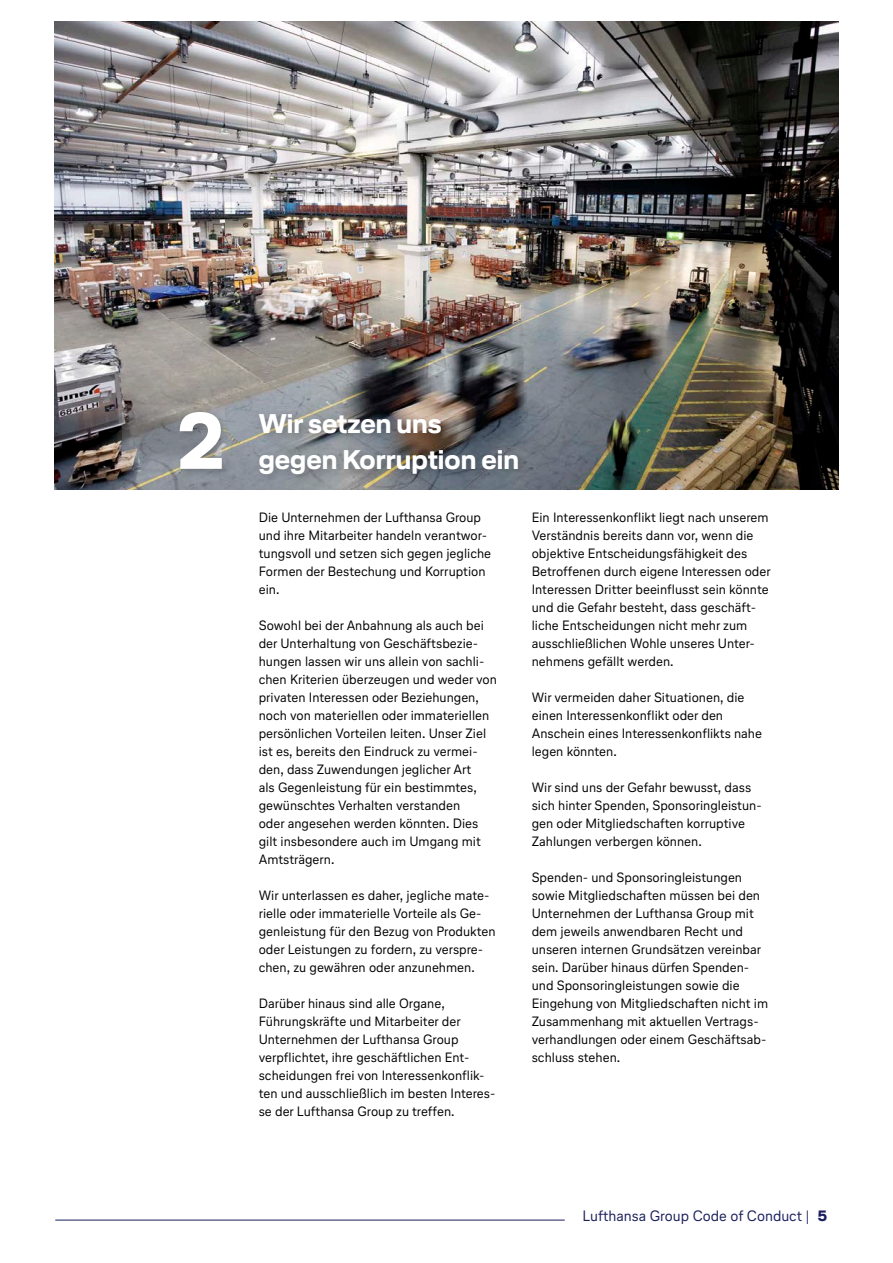
<style>
.page{position:relative;width:893px;height:1263px;background:#fff}
.page>*{position:absolute;margin:0;border:0;box-sizing:border-box;transform-origin:0 0}
.t1{font:700 79.5px "Lufthansa Head";color:#fff}
.t2{font:700 27px/36px "Lufthansa Head";color:#fff}
.t3{font:15px "Lufthansa Text";color:#1a1f5c}
.t4{font:700 15px "Lufthansa Head";color:#1a1f5c}
.t5{font:13.5px/18px "Lufthansa Text";color:#000}
</style>
<div class="page">
<img style="left:54px;top:21px;width:785px;height:468px">
<div style="left:116px;top:383px;width:207px;height:111px;background:#fff;opacity:.73"></div>
<div style="left:175px;top:407px;width:58px;height:73px;background:#000;opacity:.22"></div>
<div style="left:255px;top:409px;width:274px;height:76px;background:#000;opacity:.22"></div>
<hr style="left:55px;top:1220px;width:510px;height:1px;background:#1a1f5c">
<h1 class="t1" style="left:177px;top:385px;width:49px">2</h1>
<h2 class="t2" style="left:259px;top:405px;width:262px">Wir setzen uns gegen Korruption ein</h2>
<p class="t5" style="left:259px;top:508px;width:234px">Die Unternehmen der Lufthansa Group und ihre Mitarbeiter handeln verantwor&shy;tungsvoll und setzen sich gegen jegliche<br>Formen der Bestechung und Korruption ein.</p>
<p class="t5" style="left:259px;top:616px;width:240px">Sowohl bei der Anbahnung als auch bei der Unterhaltung von Geschäftsbezie&shy;hungen lassen wir uns allein von sachli&shy;chen Kriterien überzeugen und weder von privaten Interessen oder Beziehungen, noch von materiellen oder immateriellen persönlichen Vorteilen leiten. Unser Ziel ist es, bereits den Eindruck zu vermei&shy;den, dass Zuwendungen jeglicher Art<br>als Gegenleistung für ein bestimmtes, gewünschtes Verhalten verstanden<br>oder angesehen werden könnten. Dies gilt insbesondere auch im Umgang mit Amtsträgern.</p>
<p class="t5" style="left:259px;top:886px;width:238px">Wir unterlassen es daher, jegliche mate&shy;rielle oder immaterielle Vorteile als Ge&shy;genleistung für den Bezug von Produkten oder Leistungen zu fordern, zu verspre&shy;chen, zu gewähren oder anzunehmen.</p>
<p class="t5" style="left:259px;top:994px;width:238px">Darüber hinaus sind alle Organe, Führungskräfte und Mitarbeiter der Unternehmen der Lufthansa Group verpflichtet, ihre geschäftlichen Ent&shy;scheidungen frei von Interessenkonflik&shy;ten und ausschließlich im besten Interes&shy;se der Lufthansa Group zu treffen.</p>
<p class="t5" style="left:532px;top:508px;width:241px">Ein Interessenkonflikt liegt nach unserem Verständnis bereits dann vor, wenn die objektive Entscheidungsfähigkeit des Betroffenen durch eigene Interessen oder Interessen Dritter beeinflusst sein könnte und die Gefahr besteht, dass geschäft&shy;liche Entscheidungen nicht mehr zum ausschließlichen Wohle unseres Unter&shy;nehmens gefällt werden.</p>
<p class="t5" style="left:532px;top:687px;width:232px">Wir vermeiden daher Situationen, die einen Interessenkonflikt oder den<br>Anschein eines Interessenkonflikts nahe legen könnten.</p>
<p class="t5" style="left:532px;top:777px;width:231px">Wir sind uns der Gefahr bewusst, dass sich hinter Spenden, Sponsoringleistun&shy;gen oder Mitgliedschaften korruptive Zahlungen verbergen können.</p>
<p class="t5" style="left:532px;top:867px;width:238px">Spenden- und Sponsoringleistungen sowie Mitgliedschaften müssen bei den Unternehmen der Lufthansa Group mit dem jeweils anwendbaren Recht und unseren internen Grundsätzen vereinbar sein. Darüber hinaus dürfen Spenden&shy;und Sponsoringleistungen sowie die Eingehung von Mitgliedschaften nicht im Zusammenhang mit aktuellen Vertrags&shy;verhandlungen oder einem Geschäftsab&shy;schluss stehen.</p>
<p class="t3" style="left:583px;top:1206px;width:228px">Lufthansa Group Code of Conduct |</p>
<p class="t4" style="left:818px;top:1205px;width:11px">5</p>
</div>
